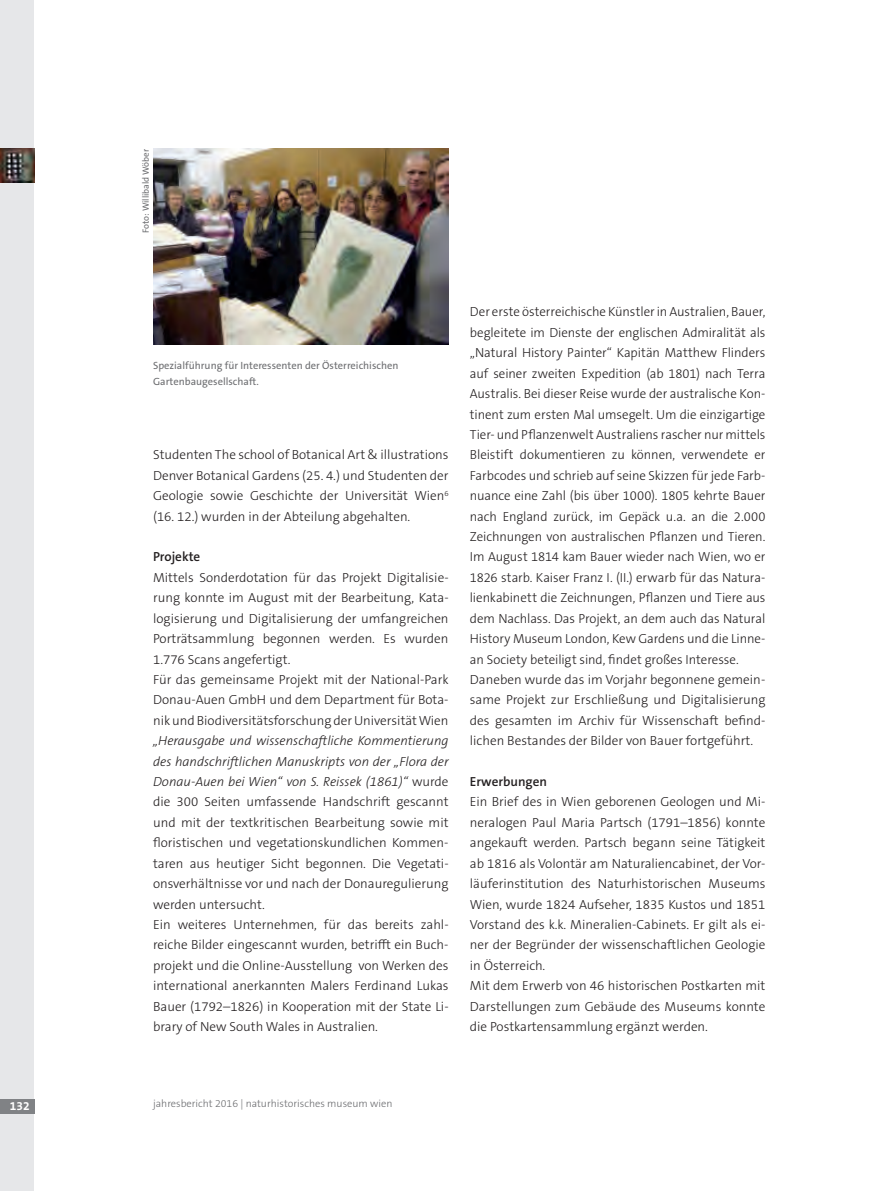
<style>
.page{position:relative;width:893px;height:1191px;background:#fff}
.page>*{position:absolute;margin:0;border:0;box-sizing:border-box;transform-origin:0 0}
.t1{font:300 13.2px/20.4px "The Sans B W3";color:#231f20}
.t2{font:600 13.2px "The Sans B W6";color:#231f20}
.t3{font:700 12px "The Sans B W7";color:#fff}
.t4{font:10.5px/15.8px "The Sans B W5 Plain";color:#6c6d70}
.t5{font:300 10.5px "The Sans B W3";color:#6c6d70}
.t6{font:9px "The Sans B W5 Plain";color:#6c6d70}
.s1{font-style:italic}
</style>
<div class="page">
<div style="left:0;top:0;width:34px;height:1191px;background:#e6e7e9"></div>
<div style="left:0;top:1098px;width:34px;height:15px;background:#808285"></div>
<img style="left:0;top:149px;width:34px;height:34px">
<img style="left:153px;top:149px;width:296px;height:195px">
<p class="t3" style="left:10px;top:1098px;width:21px">132</p>
<p class="t6" style="left:140px;top:233px;width:85px;rotate:-90deg">Foto: Willibald Wöber</p>
<p class="t4" style="left:153px;top:358px;width:247px">Spezialführung für Interessenten der Österreichischen<br>Gartenbaugesellschaft.</p>
<p class="t1" style="left:153px;top:445px;width:297px;text-align:justify">Studenten The school of Botanical Art &amp; illustrations Denver Botanical Gardens (25. 4.) und Studenten der Geologie sowie Geschichte der Universität Wien<sup>6 </sup>(16. 12.) wurden in der Abteilung abgehalten.</p>
<p class="t2" style="left:153px;top:548px;width:49px">Projekte</p>
<p class="t1" style="left:153px;top:567px;width:297px">Mittels Sonderdotation für das Projekt Digitalisie&shy;rung konnte im August mit der Bearbeitung, Kata&shy;logisierung und Digitalisierung der umfangreichen Porträtsammlung begonnen werden. Es wurden 1.776 Scans angefertigt.<br>Für das gemeinsame Projekt mit der National-Park Donau-Auen GmbH und dem Department für Bota&shy;nik und Biodiversitätsforschung der Universität Wien</p>
<p class="t1" style="left:153px;top:730px;width:297px"><span class="s1">„Herausgabe und wissenschaftliche Kommentierung des handschriftlichen Manuskripts von der „Flora der Donau-Auen bei Wien“ von S. Reissek (1861)“</span> wurde die 300 Seiten umfassende Handschrift gescannt und mit der textkritischen Bearbeitung sowie mit floristischen und vegetationskundlichen Kommen&shy;taren aus heutiger Sicht begonnen. Die Vegetati&shy;onsverhältnisse vor und nach der Donauregulierung werden untersucht.<br>Ein weiteres Unternehmen, für das bereits zahl&shy;reiche Bilder eingescannt wurden, betrifft ein Buch&shy;projekt und die Online-Ausstellung von Werken des international anerkannten Malers Ferdinand Lukas Bauer (1792–1826) in Kooperation mit der State Li&shy;brary of New South Wales in Australien.</p>
<p class="t1" style="left:470px;top:302px;width:297px">Der erste österreichische Künstler in Australien, Bauer, begleitete im Dienste der englischen Admiralität als „Natural History Painter“ Kapitän Matthew Flinders auf seiner zweiten Expedition (ab 1801) nach Terra Australis. Bei dieser Reise wurde der australische Kon&shy;tinent zum ersten Mal umsegelt. Um die einzigartige Tier- und Pflanzenwelt Australiens rascher nur mittels Bleistift dokumentieren zu können, verwendete er Farbcodes und schrieb auf seine Skizzen für jede Farb&shy;nuance eine Zahl (bis über 1000). 1805 kehrte Bauer nach England zurück, im Gepäck u.a. an die 2.000<br>Zeichnungen von australischen Pflanzen und Tieren.<br>Im August 1814 kam Bauer wieder nach Wien, wo er 1826 starb. Kaiser Franz I. (II.) erwarb für das Natura&shy;lienkabinett die Zeichnungen, Pflanzen und Tiere aus dem Nachlass. Das Projekt, an dem auch das Natural History Museum London, Kew Gardens und die Linne&shy;an Society beteiligt sind, findet großes Interesse.<br>Daneben wurde das im Vorjahr begonnene gemein&shy;same Projekt zur Erschließung und Digitalisierung des gesamten im Archiv für Wissenschaft befind&shy;lichen Bestandes der Bilder von Bauer fortgeführt.</p>
<p class="t2" style="left:470px;top:773px;width:79px">Erwerbungen</p>
<p class="t1" style="left:470px;top:792px;width:297px">Ein Brief des in Wien geborenen Geologen und Mi&shy;neralogen Paul Maria Partsch (1791–1856) konnte angekauft werden. Partsch begann seine Tätigkeit ab 1816 als Volontär am Naturaliencabinet, der Vor&shy;läuferinstitution des Naturhistorischen Museums Wien, wurde 1824 Aufseher, 1835 Kustos und 1851<br>Vorstand des k.k. Mineralien-Cabinets. Er gilt als ei&shy;ner der Begründer der wissenschaftlichen Geologie in Österreich.<br>Mit dem Erwerb von 46 historischen Postkarten mit Darstellungen zum Gebäude des Museums konnte die Postkartensammlung ergänzt werden.</p>
<p class="t5" style="left:153px;top:1096px;width:241px">jahresbericht 2016 | naturhistorisches museum wien</p>
</div>
